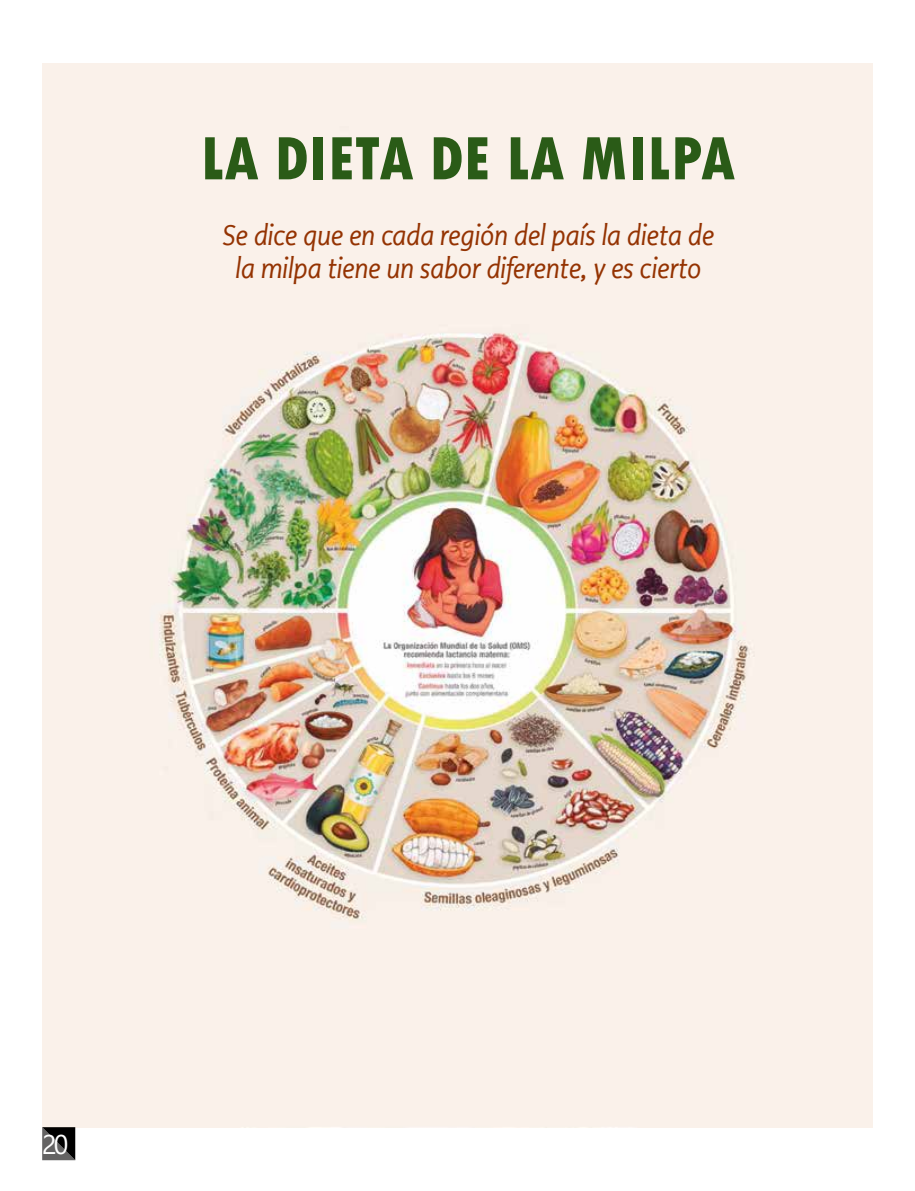
<style>
.page{position:relative;width:915px;height:1191px;background:#fff}
.page>*{position:absolute;margin:0;border:0;box-sizing:border-box;transform-origin:0 0}
.t1{font:800 condensed 64.5px "Tw Cen";color:#2a5b17}
.t2{font:italic 30px/33px "Productus";color:#943302;text-align:center}
.t3{font:27px "Segoe UI";color:#fff}
</style>
<div class="page">
<img style="left:42px;top:64px;width:829px;height:1063px">
<svg style="left:42px;top:1127px;width:33px;height:33px"></svg>
<h1 class="t1" style="left:201px;top:120px;width:535px">LA DIETA DE LA MILPA</h1>
<p class="t2" style="left:222px;top:219px;width:493px">Se dice que en cada región del país la dieta de la milpa tiene un sabor diferente, y es cierto</p>
<p class="t3" style="left:42px;top:1118px;width:28px">20</p>
</div>
